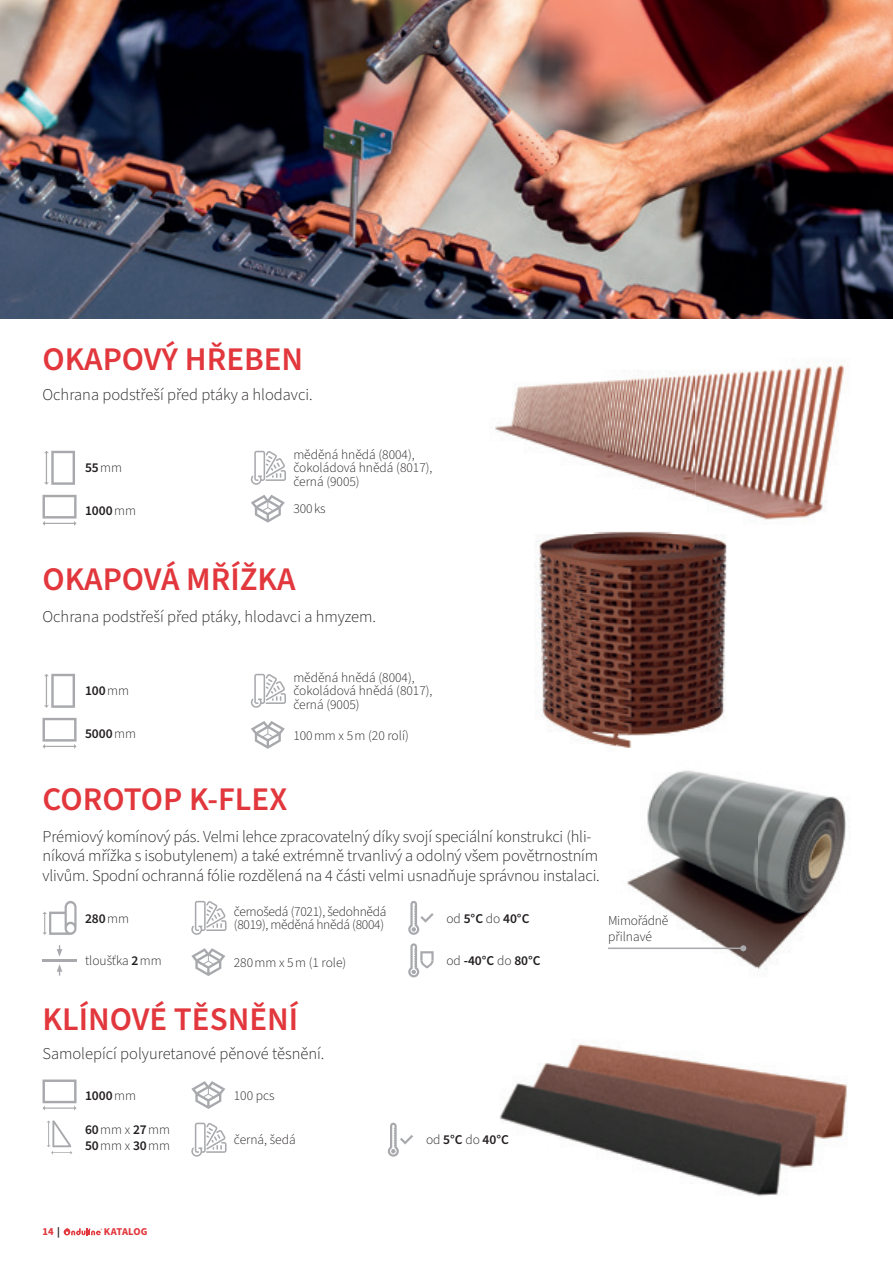
<style>
.page{position:relative;width:893px;height:1263px;background:#fff}
.page>*{position:absolute;margin:0;border:0;box-sizing:border-box;transform-origin:0 0}
.t1{font:600 33px "Source Sans Pro";color:#e1373d}
.t2{font:300 16.5px/19.5px "Source Sans Pro";letter-spacing:-.01em;color:#231f20}
.t3{font:300 13.5px/13.5px "Source Sans Pro";color:#231f20}
.t4{font:600 13.5px "Source Sans Pro";color:#231f20}
.t5{font:300 13.5px/13.5px "Source Sans Pro";letter-spacing:-.02em;color:#231f20}
.t6{font:700 10.5px "Source Sans Pro";letter-spacing:-.005em;color:#e1373d}
.s1{font-weight:300}
.s2{font-weight:600}
.s3{color:#231f20}
</style>
<div class="page">
<svg style="left:64px;top:1228px;width:39px;height:7px"></svg>
<img style="left:495px;top:358px;width:349px;height:162px">
<img style="left:627px;top:770px;width:220px;height:200px">
<svg style="left:408px;top:943px;width:26px;height:34px"></svg>
<svg style="left:191px;top:948px;width:34px;height:28px"></svg>
<hr style="left:608px;top:947px;width:135px;height:2px;background:#a8a9ad">
<svg style="left:740px;top:945px;width:6px;height:6px"></svg>
<svg style="left:408px;top:901px;width:26px;height:34px"></svg>
<svg style="left:251px;top:495px;width:34px;height:28px"></svg>
<svg style="left:43px;top:495px;width:34px;height:31px"></svg>
<svg style="left:44px;top:451px;width:31px;height:34px"></svg>
<svg style="left:251px;top:451px;width:35px;height:34px"></svg>
<svg style="left:43px;top:901px;width:34px;height:34px"></svg>
<svg style="left:191px;top:901px;width:36px;height:34px"></svg>
<svg style="left:57px;top:945px;width:5px;height:12px"></svg>
<svg style="left:57px;top:964px;width:5px;height:12px"></svg>
<hr style="left:43px;top:959px;width:34px;height:2px;background:#a8a9ad">
<img style="left:534px;top:531px;width:193px;height:216px">
<img style="left:617px;top:736px;width:110px;height:12px">
<svg style="left:251px;top:721px;width:34px;height:28px"></svg>
<svg style="left:43px;top:718px;width:34px;height:31px"></svg>
<svg style="left:44px;top:674px;width:31px;height:34px"></svg>
<svg style="left:251px;top:674px;width:35px;height:34px"></svg>
<svg style="left:191px;top:1123px;width:36px;height:34px"></svg>
<img style="left:499px;top:1043px;width:349px;height:153px">
<svg style="left:191px;top:1081px;width:34px;height:28px"></svg>
<svg style="left:388px;top:1123px;width:25px;height:34px"></svg>
<svg style="left:43px;top:1079px;width:34px;height:31px"></svg>
<svg style="left:47px;top:1120px;width:25px;height:34px"></svg>
<img style="left:0;top:0;width:893px;height:319px">
<h1 class="t1" style="left:43px;top:337px;width:262px">OKAPOVÝ HŘEBEN</h1>
<p class="t2" style="left:43px;top:385px;width:272px">Ochrana podstřeší před ptáky a hlodavci.</p>
<p class="t4" style="left:85px;top:459px;width:39px">55 <span class="s1">mm</span></p>
<p class="t3" style="left:293px;top:448px;width:141px">měděná hnědá (8004), čokoládová hnědá (8017), černá (9005)</p>
<p class="t4" style="left:85px;top:501px;width:53px">1000 <span class="s1">mm</span></p>
<p class="t3" style="left:293px;top:502px;width:34px">300 ks</p>
<h1 class="t1" style="left:43px;top:557px;width:254px">OKAPOVÁ MŘÍŽKA</h1>
<p class="t2" style="left:43px;top:607px;width:335px">Ochrana podstřeší před ptáky, hlodavci a hmyzem.</p>
<p class="t4" style="left:85px;top:682px;width:46px">100 <span class="s1">mm</span></p>
<p class="t3" style="left:293px;top:671px;width:141px">měděná hnědá (8004), čokoládová hnědá (8017), černá (9005)</p>
<p class="t4" style="left:85px;top:724px;width:53px">5000 <span class="s1">mm</span></p>
<p class="t3" style="left:293px;top:729px;width:117px">100 mm x 5 m (20 rolí)</p>
<h1 class="t1" style="left:43px;top:777px;width:246px">COROTOP K-FLEX</h1>
<p class="t2" style="left:43px;top:827px;width:559px">Prémiový komínový pás. Velmi lehce zpracovatelný díky svojí speciální konstrukci (hli&shy;níková mřížka s isobutylenem) a také extrémně trvanlivý a odolný všem povětrnostním vlivům. Spodní ochranná fólie rozdělená na 4 části velmi usnadňuje správnou instalaci.</p>
<p class="t4" style="left:85px;top:909px;width:46px">280 <span class="s1">mm</span></p>
<p class="t4" style="left:446px;top:909px;width:85px"><span class="s1">od</span> 5°C <span class="s1">do</span> 40°C</p>
<p class="t3" style="left:234px;top:956px;width:114px">280 mm x 5 m (1 role)</p>
<p class="t4" style="left:446px;top:951px;width:96px"><span class="s1">od</span> -40°C <span class="s1">do</span> 80°C</p>
<p class="t5" style="left:234px;top:905px;width:154px">černošedá (7021), šedohnědá (8019), měděná hnědá (8004)</p>
<p class="t3" style="left:85px;top:954px;width:78px">tloušťka <span class="s2">2</span> mm</p>
<p class="t5" style="left:608px;top:912px;width:62px;line-height:16.5px">Mimořádně přilnavé</p>
<h1 class="t1" style="left:42px;top:997px;width:257px">KLÍNOVÉ TĚSNĚNÍ</h1>
<p class="t2" style="left:42px;top:1045px;width:284px">Samolepící polyuretanové pěnové těsnění.</p>
<p class="t4" style="left:85px;top:1086px;width:53px">1000 <span class="s1">mm</span></p>
<p class="t3" style="left:234px;top:1089px;width:42px">100 pcs</p>
<p class="t3" style="left:85px;top:1122px;width:87px;line-height:16.5px"><span class="s2">60</span> mm x <span class="s2">27</span> mm<br><span class="s2">50</span> mm x <span class="s2">30</span> mm</p>
<p class="t3" style="left:234px;top:1133px;width:63px">černá, šedá</p>
<p class="t4" style="left:426px;top:1131px;width:85px"><span class="s1">od</span> 5°C <span class="s1">do</span> 40°C</p>
<p class="t6" style="left:43px;top:1225px;width:19px">14 <span class="s3">|</span></p>
<p class="t6" style="left:104px;top:1225px;width:45px">KATALOG</p>
</div>
